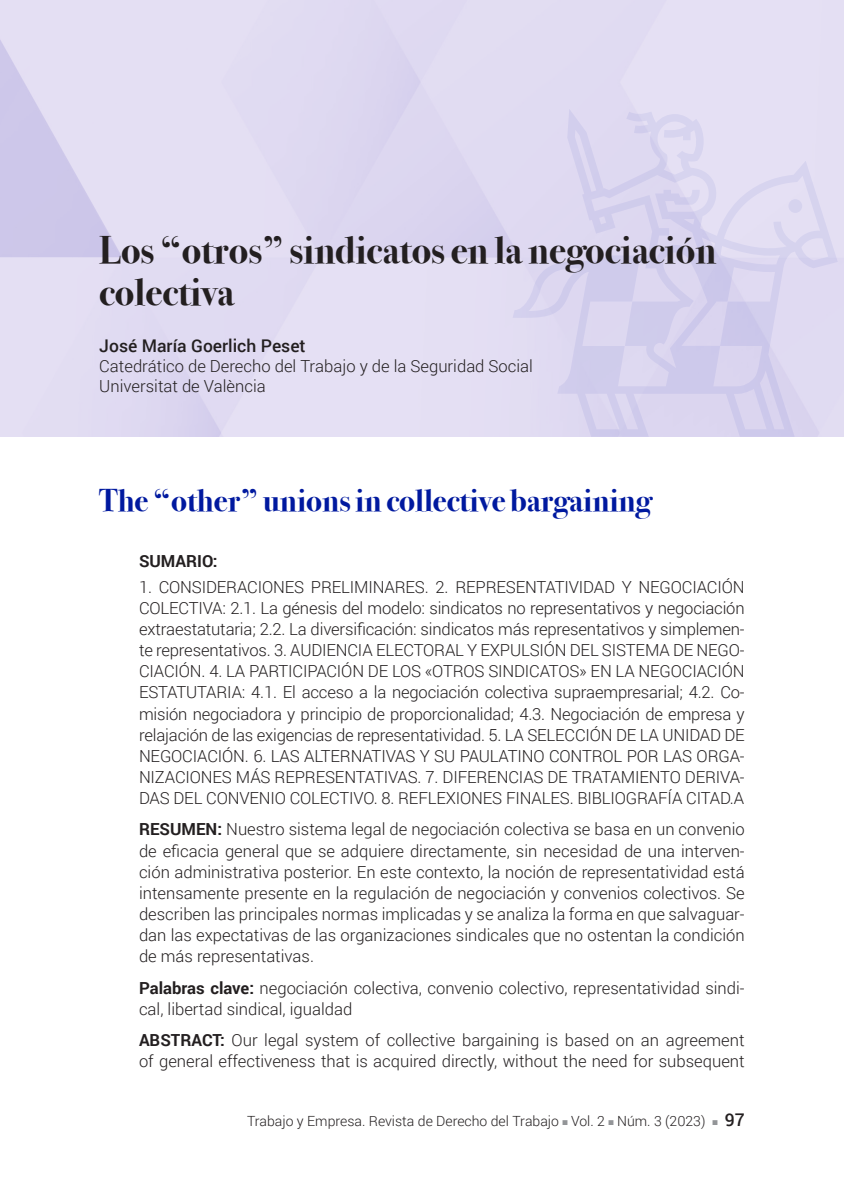
<style>
.page{position:relative;width:844px;height:1191px;background:#fff}
.page>*{position:absolute;margin:0;border:0;box-sizing:border-box;transform-origin:0 0}
.Titulo_Articulos_y_s{font:700 38.5px/42px "Bodoni Svty Two ITCTT";color:#231f20}
.Titulo_Articulos_y_s-2{font:700 31.5px "Bodoni Svty Two ITCTT";color:#00199f}
.Autor_articulo{font:500 17.5px "Roboto";color:#231f20}
.SUMARIO_TXT{font:300 16.62px/21.2px "Roboto";letter-spacing:-.01em;color:#231f20;text-align:justify}
.RESUMEN{font:300 16.62px/21.2px "Roboto";color:#231f20;text-align:justify}
.ABSTRACT{font:300 16.62px/21.2px "Roboto";color:#231f20}
.Cargo_Autor{font:300 16.62px "Roboto";color:#231f20}
.SUMARIO_TITULO{font:700 16.62px "Roboto";color:#231f20}
.t1{font:300 14px "Roboto";color:#231f20}
.s1{font-weight:700}
.s2{color:#939598}
.s3{font-weight:500;font-size:17.5px}
</style>
<div class="page">
<svg style="left:512px;top:109px;width:325px;height:328px;background:#dbd6ef"></svg>
<p class="Titulo_Articulos_y_s" style="left:99px;top:226px;width:618px">Los “otros” sindicatos en la negociación colectiva</p>
<p class="Autor_articulo" style="left:99px;top:333px;width:208px">José María Goerlich Peset</p>
<p class="Cargo_Autor" style="left:99px;top:354px;width:435px">Catedrático de Derecho del Trabajo y de la Seguridad Social</p>
<p class="Cargo_Autor" style="left:99px;top:374px;width:168px">Universitat de València</p>
<p class="Titulo_Articulos_y_s-2" style="left:99px;top:474px;width:553px">The “other” unions in collective bargaining</p>
<p class="SUMARIO_TITULO" style="left:139px;top:549px;width:80px">SUMARIO:</p>
<p class="SUMARIO_TXT" style="left:139px;top:575px;width:607px">1. CONSIDERACIONES PRELIMINARES. 2. REPRESENTATIVIDAD Y NEGOCIACIÓN COLECTIVA: 2.1. La génesis del modelo: sindicatos no representativos y negociación extraestatutaria; 2.2. La diversificación: sindicatos más representativos y simplemen&shy;te representativos. 3. AUDIENCIA ELECTORAL Y EXPULSIÓN DEL SISTEMA DE NEGO-CIACIÓN. 4. LA PARTICIPACIÓN DE LOS «OTROS SINDICATOS» EN LA NEGOCIACIÓN ESTATUTARIA: 4.1. El acceso a la negociación colectiva supraempresarial; 4.2. Co&shy;misión negociadora y principio de proporcionalidad; 4.3. Negociación de empresa y relajación de las exigencias de representatividad. 5. LA SELECCIÓN DE LA UNIDAD DE NEGOCIACIÓN. 6. LAS ALTERNATIVAS Y SU PAULATINO CONTROL POR LAS ORGA-NIZACIONES MÁS REPRESENTATIVAS. 7. DIFERENCIAS DE TRATAMIENTO DERIVA-DAS DEL CONVENIO COLECTIVO. 8. REFLEXIONES FINALES. BIBLIOGRAFÍA CITAD.A</p>
<p class="RESUMEN" style="left:139px;top:818px;width:607px"><span class="s1">RESUMEN:</span> Nuestro sistema legal de negociación colectiva se basa en un convenio de eficacia general que se adquiere directamente, sin necesidad de una interven&shy;ción administrativa posterior. En este contexto, la noción de representatividad está intensamente presente en la regulación de negociación y convenios colectivos. Se describen las principales normas implicadas y se analiza la forma en que salvaguar&shy;dan las expectativas de las organizaciones sindicales que no ostentan la condición de más representativas.</p>
<p class="RESUMEN" style="left:139px;top:976px;width:607px"><span class="s1">Palabras clave:</span> negociación colectiva, convenio colectivo, representatividad sindi&shy;cal, libertad sindical, igualdad</p>
<p class="ABSTRACT" style="left:139px;top:1028px;width:607px"><span class="s1">ABSTRACT:</span> Our legal system of collective bargaining is based on an agreement of general effectiveness that is acquired directly, without the need for subsequent</p>
<p class="t1" style="left:247px;top:1111px;width:499px">Trabajo y Empresa. Revista de Derecho del Trabajo <span class="s2">■</span> Vol. 2 <span class="s2">■</span> Núm. 3 (2023) <span class="s2">■</span> <span class="s3">97</span></p>
</div>
